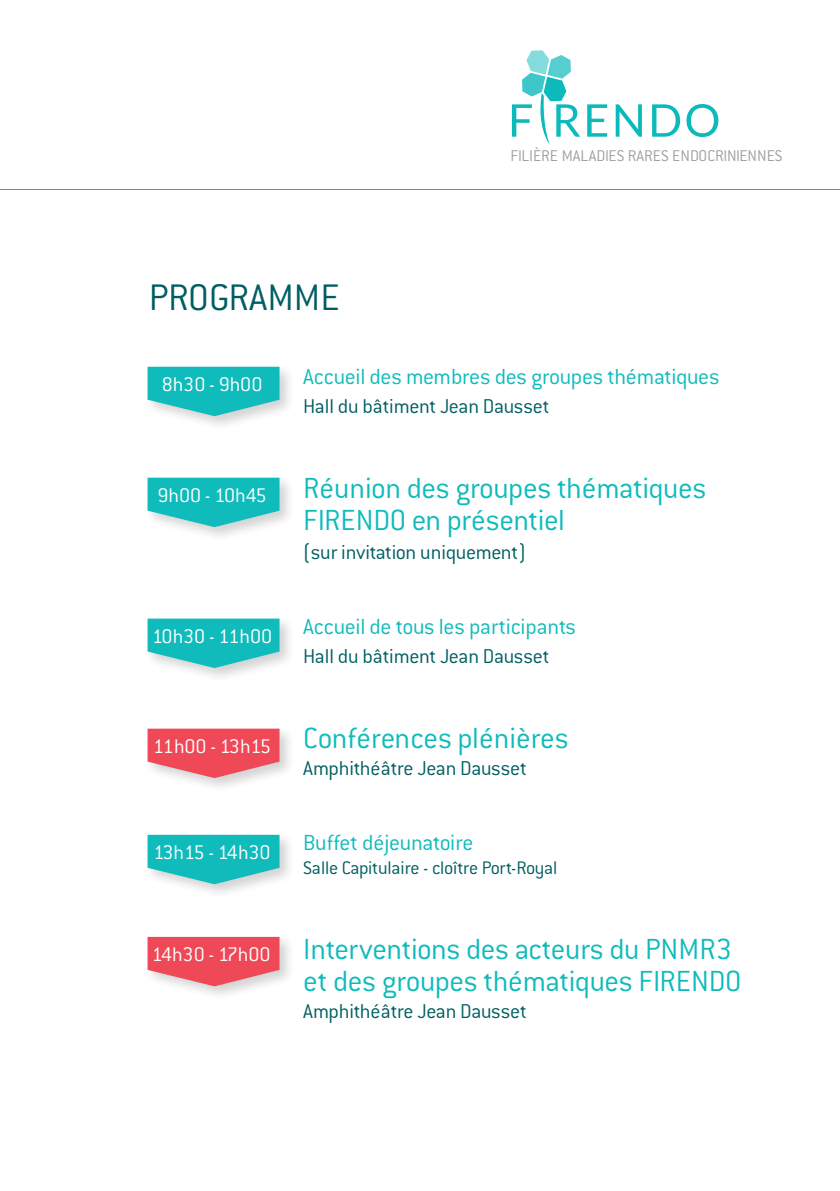
<style>
.page{position:relative;width:840px;height:1191px;background:#fff}
.page>*{position:absolute;margin:0;border:0;box-sizing:border-box;transform-origin:0 0}
.t1{font:300 40.6px "Conduit ITC";color:#005e62}
.t2{font:300 32px/32px "Conduit ITC";letter-spacing:-.01em;color:#0fbbbb}
.t3{font:300 24px "Conduit ITC";letter-spacing:-.015em;color:#0fbbbb}
.t4{font:300 22px "Conduit ITC";letter-spacing:-.015em;color:#005e62}
.t5{font:300 21.8px "Conduit ITC";color:#fff}
.t6{font:300 20px "Conduit ITC";letter-spacing:-.015em;color:#005e62}
.t7{font:300 17px "Conduit ITC";color:#9d9fa2}
</style>
<div class="page">
<hr style="left:0;top:189px;width:839px;height:1px;background:#0fbbbb">
<div style="left:144px;top:615px;width:151px;height:68px;background:#231f20;opacity:.2"></div>
<svg style="left:147px;top:618px;width:132px;height:50px"></svg>
<div style="left:144px;top:363px;width:151px;height:68px;background:#231f20;opacity:.2"></div>
<svg style="left:147px;top:367px;width:132px;height:49px"></svg>
<div style="left:144px;top:474px;width:151px;height:68px;background:#231f20;opacity:.2"></div>
<svg style="left:147px;top:478px;width:132px;height:49px"></svg>
<div style="left:144px;top:725px;width:151px;height:68px;background:#231f20;opacity:.2"></div>
<svg style="left:147px;top:728px;width:132px;height:50px"></svg>
<div style="left:144px;top:831px;width:151px;height:68px;background:#231f20;opacity:.2"></div>
<svg style="left:147px;top:835px;width:132px;height:49px"></svg>
<div style="left:144px;top:933px;width:151px;height:68px;background:#231f20;opacity:.2"></div>
<svg style="left:147px;top:937px;width:132px;height:49px"></svg>
<svg style="left:587px;top:104px;width:19px;height:33px"></svg>
<svg style="left:615px;top:104px;width:26px;height:33px"></svg>
<svg style="left:652px;top:104px;width:27px;height:33px"></svg>
<svg style="left:686px;top:104px;width:32px;height:33px"></svg>
<svg style="left:512px;top:50px;width:68px;height:95px"></svg>
<p class="t1" style="left:149px;top:275px;width:192px">PROGRAMME</p>
<p class="t7" style="left:510px;top:147px;width:273px">FILIÈRE MALADIES RARES ENDOCRINIENNES</p>
<p class="t5" style="left:162px;top:372px;width:102px">8h30 - 9h00</p>
<p class="t5" style="left:157px;top:483px;width:111px">9h00 - 10h45</p>
<p class="t5" style="left:152px;top:624px;width:122px">10h30 - 11h00</p>
<p class="t5" style="left:153px;top:734px;width:119px">11h00 - 13h15</p>
<p class="t5" style="left:153px;top:840px;width:119px">13h15 - 14h30</p>
<p class="t5" style="left:152px;top:942px;width:120px">14h30 - 17h00</p>
<p class="t3" style="left:303px;top:363px;width:417px">Accueil des membres des groupes thématiques</p>
<p class="t4" style="left:303px;top:394px;width:248px">Hall du bâtiment Jean Dausset</p>
<p class="t2" style="left:303px;top:472px;width:404px">Réunion des groupes thématiques<br>FIRENDO en présentiel</p>
<p class="t4" style="left:303px;top:540px;width:224px">(sur invitation uniquement)</p>
<p class="t3" style="left:303px;top:613px;width:274px">Accueil de tous les participants</p>
<p class="t4" style="left:303px;top:644px;width:248px">Hall du bâtiment Jean Dausset</p>
<p class="t2" style="left:303px;top:722px;width:267px">Conférences plénières</p>
<p class="t4" style="left:303px;top:755px;width:225px">Amphithéâtre Jean Dausset</p>
<p class="t3" style="left:303px;top:829px;width:172px">Buffet déjeunatoire</p>
<p class="t6" style="left:303px;top:857px;width:255px">Salle Capitulaire - cloître Port-Royal</p>
<p class="t2" style="left:303px;top:933px;width:439px">Interventions des acteurs du PNMR3 et des groupes thématiques FIRENDO</p>
<p class="t4" style="left:303px;top:998px;width:225px">Amphithéâtre Jean Dausset</p>
</div>
